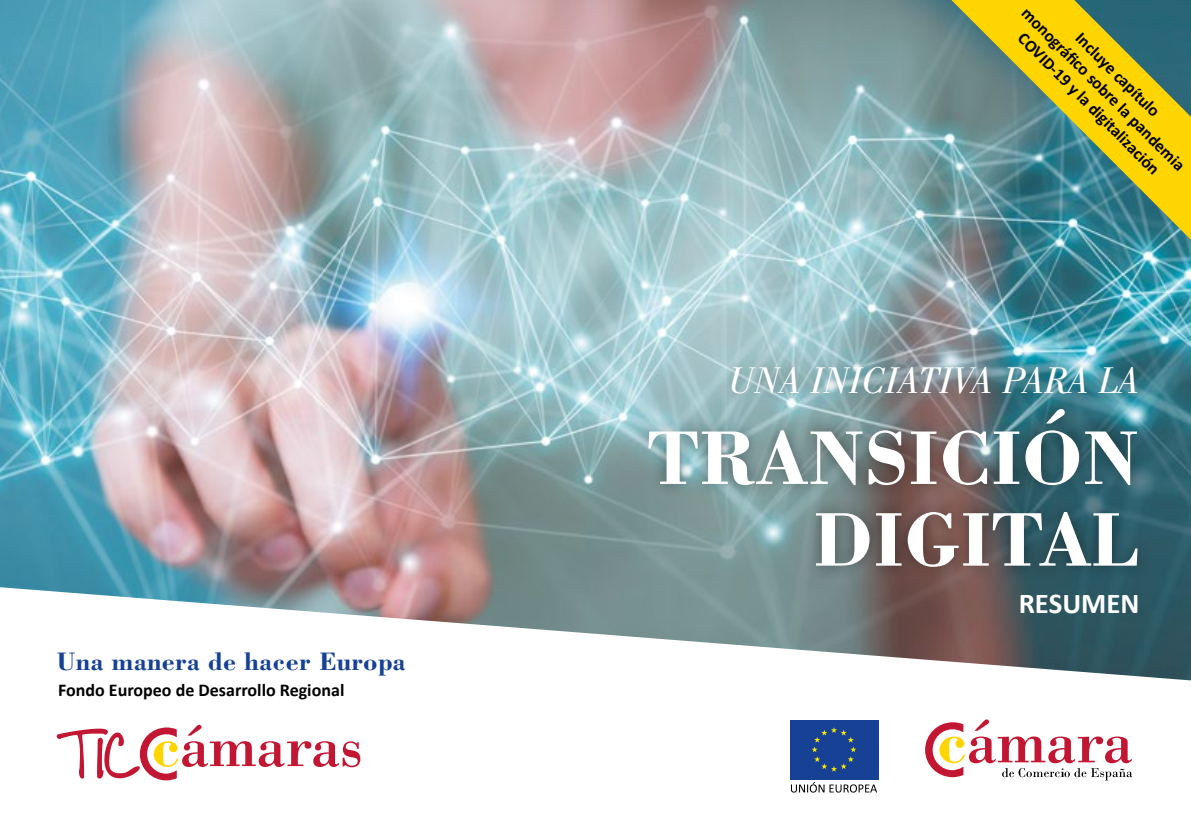
<style>
.page{position:relative;width:1191px;height:840px;background:#fff}
.page>*{position:absolute;margin:0;border:0;box-sizing:border-box;transform-origin:0 0}
.t1{font:700 78.4px/81.6px "Bodoni Std";color:#fff;text-align:right}
.t2{font:italic 38.4px "Bodoni Std";color:#fff}
.t3{font:700 28.8px "Calibri";color:#fff}
.t4{font:700 26px "Bodoni Std";letter-spacing:.01em;color:#164194}
.t5{font:700 18px "Calibri";color:#000}
.t6{font:700 17px/20.4px "Calibri";color:#000;text-align:center}
</style>
<div class="page">
<img style="left:0;top:0;width:1191px;height:680px">
<svg style="left:951px;top:0;width:240px;height:240px;background:#8ea056"></svg>
<div style="left:789px;top:719px;width:89px;height:59px;background:#164194"></div>
<svg style="left:811px;top:727px;width:45px;height:44px"></svg>
<svg style="left:791px;top:782px;width:86px;height:10px"></svg>
<svg style="left:925px;top:719px;width:207px;height:61px"></svg>
<svg style="left:56px;top:724px;width:304px;height:56px"></svg>
<div style="left:634px;top:353px;width:517px;height:227px;background:#000;opacity:.41"></div>
<h3 class="t4" style="left:57px;top:645px;width:350px">Una manera de hacer Europa</h3>
<p class="t5" style="left:58px;top:678px;width:288px">Fondo Europeo de Desarrollo Regional</p>
<p class="t6" style="left:1046px;top:-12px;width:225px;rotate:45deg">Incluye capítulo<br>monográfi co sobre la pandemia<br>COVID-19 y la digitalización</p>
<h2 class="t2" style="left:728px;top:359px;width:412px">UNA INICIATIVA PARA LA</h2>
<h1 class="t1" style="left:647px;top:415px;width:494px">TRANSICIÓN<br>DIGITAL</h1>
<h3 class="t3" style="left:1018px;top:584px;width:122px">RESUMEN</h3>
</div>
